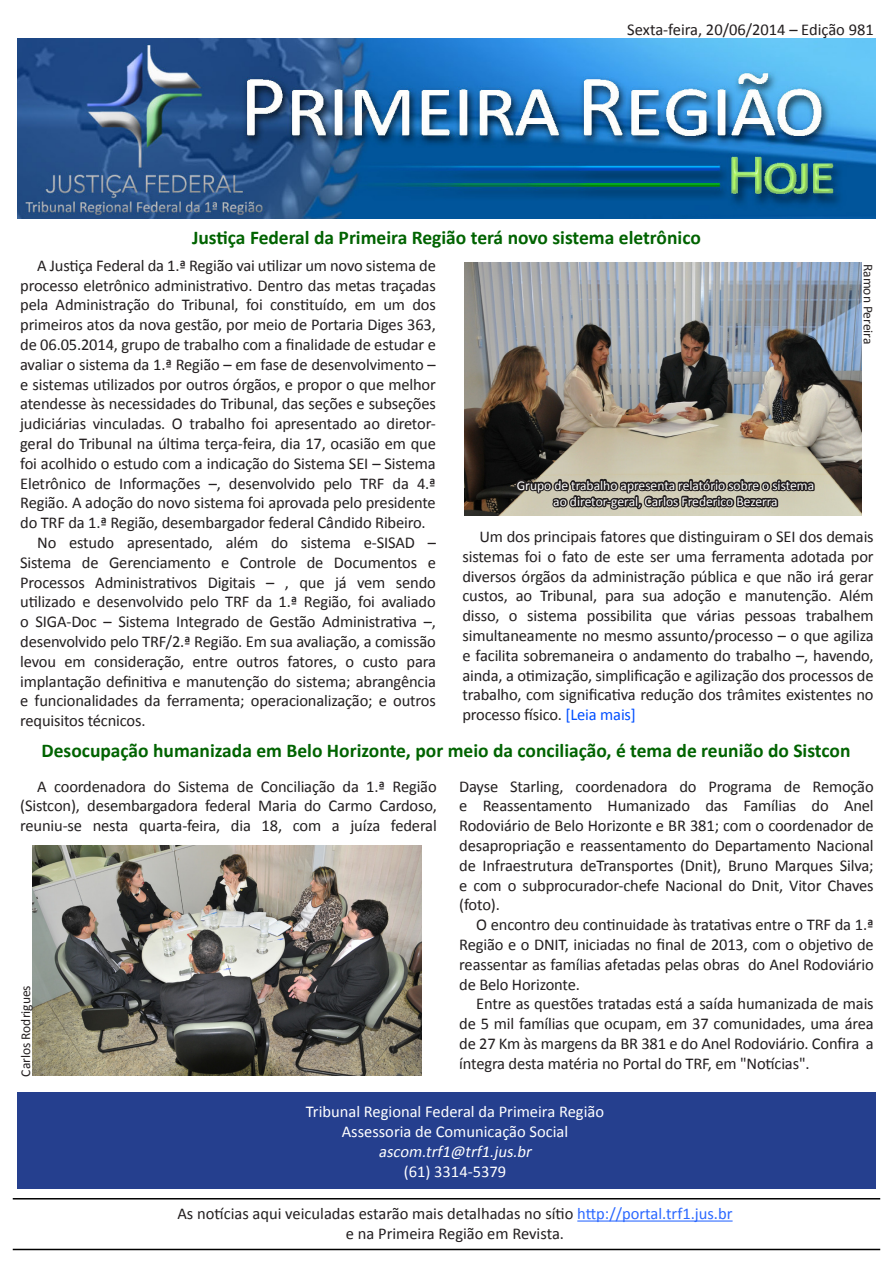
<style>
.page{position:relative;width:893px;height:1263px;background:#fff}
.page>*{position:absolute;margin:0;border:0;box-sizing:border-box;transform-origin:0 0}
.Título_2{font:700 19.5px "Calibri";color:#006300}
.Texto{font:16.5px/19.8px "Calibri";letter-spacing:-.01em;color:#231f20;text-align:justify}
.Texto-2{font:16.5px "Calibri";color:#fff}
.Texto-3{font:italic 16.5px "Calibri";color:#fff}
.Legenda{font:13.5px "Calibri";color:#fff}
.Credito{font:13.5px "Calibri";color:#231f20}
.s1{color:#004fff}
.s2{color:#2b68ff}
</style>
<div class="page">
<div style="left:17px;top:1092px;width:859px;height:96px;background:#253f8e"></div>
<img style="left:17px;top:39px;width:859px;height:179px">
<hr style="left:577px;top:1220px;width:156px;height:1px;background:#2b68ff">
<hr style="left:13px;top:1198px;width:867px;height:1px;background:#000">
<hr style="left:13px;top:1249px;width:867px;height:1px;background:#000">
<img style="left:465px;top:263px;width:396px;height:252px">
<svg style="left:514px;top:472px;width:302px;height:44px;background:#8f8b7d"></svg>
<img style="left:33px;top:846px;width:388px;height:229px">
<p class="Texto" style="left:627px;top:19px;width:248px">Sexta-feira, 20/06/2014 – Edição 981</p>
<p class="Título_2" style="left:192px;top:226px;width:510px">Justiça Federal da Primeira Região terá novo sistema eletrônico</p>
<p class="Texto" style="left:20px;top:255px;width:417px;text-indent:17px">A Justiça Federal da 1.ª Região vai utilizar um novo sistema de processo eletrônico administrativo. Dentro das metas traçadas pela Administração do Tribunal, foi constituído, em um dos primeiros atos da nova gestão, por meio de Portaria Diges 363, de 06.05.2014, grupo de trabalho com a finalidade de estudar e avaliar o sistema da 1.ª Região – em fase de desenvolvimento – e sistemas utilizados por outros órgãos, e propor o que melhor atendesse às necessidades do Tribunal, das seções e subseções judiciárias vinculadas. O trabalho foi apresentado ao diretor&shy;geral do Tribunal na última terça-feira, dia 17, ocasião em que foi acolhido o estudo com a indicação do Sistema SEI – Sistema Eletrônico de Informações –, desenvolvido pelo TRF da 4.ª Região. A adoção do novo sistema foi aprovada pelo presidente do TRF da 1.ª Região, desembargador federal Cândido Ribeiro.</p>
<p class="Texto" style="left:20px;top:532px;width:417px;text-indent:17px">No estudo apresentado, além do sistema e-SISAD – Sistema de Gerenciamento e Controle de Documentos e Processos Administrativos Digitais – , que já vem sendo utilizado e desenvolvido pelo TRF da 1.ª Região, foi avaliado o SIGA-Doc – Sistema Integrado de Gestão Administrativa –, desenvolvido pelo TRF/2.ª Região. Em sua avaliação, a comissão levou em consideração, entre outros fatores, o custo para implantação definitiva e manutenção do sistema; abrangência e funcionalidades da ferramenta; operacionalização; e outros requisitos técnicos.</p>
<p class="Título_2" style="left:41px;top:738px;width:810px">Desocupação humanizada em Belo Horizonte, por meio da conciliação, é tema de reunião do Sistcon</p>
<p class="Credito" style="left:877px;top:264px;width:82px;rotate:90deg">Ramon Pereira</p>
<p class="Legenda" style="left:517px;top:477px;width:299px">Grupo de trabalho apresenta relatório sobre o sistema</p>
<p class="Legenda" style="left:553px;top:493px;width:226px">ao diretor-geral, Carlos Frederico Bezerra</p>
<p class="Texto" style="left:462px;top:526px;width:413px;text-indent:17px">Um dos principais fatores que distinguiram o SEI dos demais sistemas foi o fato de este ser uma ferramenta adotada por diversos órgãos da administração pública e que não irá gerar custos, ao Tribunal, para sua adoção e manutenção. Além disso, o sistema possibilita que várias pessoas trabalhem simultaneamente no mesmo assunto/processo – o que agiliza e facilita sobremaneira o andamento do trabalho –, havendo, ainda, a otimização, simplificação e agilização dos processos de trabalho, com significativa redução dos trâmites existentes no processo físico. <span class="s1">[Leia mais]</span></p>
<p class="Texto" style="left:20px;top:775px;width:418px;text-indent:17px">A coordenadora do Sistema de Conciliação da 1.ª Região (Sistcon), desembargadora federal Maria do Carmo Cardoso, reuniu-se nesta quarta-feira, dia 18, com a juíza federal</p>
<p class="Texto" style="left:459px;top:775px;width:416px">Dayse Starling, coordenadora do Programa de Remoção e Reassentamento Humanizado das Famílias do Anel Rodoviário de Belo Horizonte e BR 381; com o coordenador de desapropriação e reassentamento do Departamento Nacional de Infraestrutura deTransportes (Dnit), Bruno Marques Silva; e com o subprocurador-chefe Nacional do Dnit, Vitor Chaves (foto).</p>
<p class="Texto" style="left:459px;top:914px;width:416px;text-indent:17px">O encontro deu continuidade às tratativas entre o TRF da 1.ª Região e o DNIT, iniciadas no final de 2013, com o objetivo de reassentar as famílias afetadas pelas obras do Anel Rodoviário de Belo Horizonte.</p>
<p class="Texto" style="left:459px;top:993px;width:416px;text-indent:17px">Entre as questões tratadas está a saída humanizada de mais de 5 mil famílias que ocupam, em 37 comunidades, uma área de 27 Km às margens da BR 381 e do Anel Rodoviário. Confira a íntegra desta matéria no Portal do TRF, em "Notícias".</p>
<p class="Credito" style="left:17px;top:1077px;width:93px;rotate:-90deg">Carlos Rodrigues</p>
<p class="Texto-2" style="left:306px;top:1101px;width:300px">Tribunal Regional Federal da Primeira Região</p>
<p class="Texto-2" style="left:342px;top:1121px;width:228px">Assessoria de Comunicação Social</p>
<p class="Texto-3" style="left:379px;top:1141px;width:158px">ascom.trf1@trf1.jus.br</p>
<p class="Texto-2" style="left:404px;top:1161px;width:104px">(61) 3314-5379</p>
<p class="Texto" style="left:177px;top:1203px;width:557px">As notícias aqui veiculadas estarão mais detalhadas no sítio <span class="s2">http://portal.trf1.jus.br</span></p>
<p class="Texto" style="left:346px;top:1223px;width:220px">e na Primeira Região em Revista.</p>
</div>
